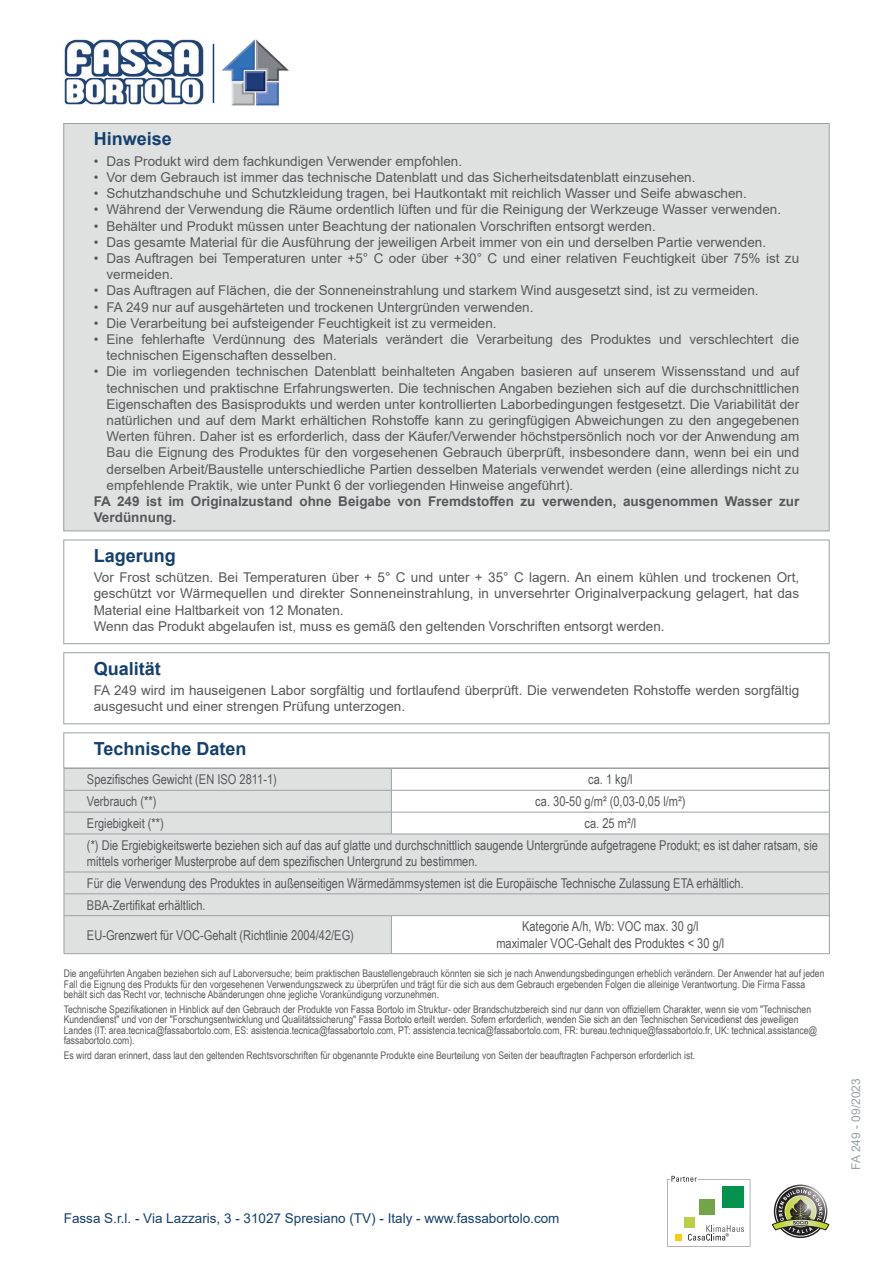
<style>
.page{position:relative;width:893px;height:1263px;background:#fff}
.page>*{position:absolute;margin:0;border:0;box-sizing:border-box;transform-origin:0 0}
.Titolo{font:700 18px "Arial";color:#15406e}
.Conservazione{font:13.5px/16.2px "Arial";color:#57585a}
.normale_sx{font:13.5px/16.2px "Arial Narrow";color:#57585a}
.Qualita{font:13.5px/16.2px "Arial";color:#57585a}
.normale_centrato{font:13.5px "Arial Narrow";color:#57585a}
.Note{font:700 13.5px/16.2px "Arial";color:#57585a}
.t1{font:13.5px "Arial";color:#15406e}
.t2{font:12px "Arial";color:#9ba1a4}
.t3{font:10.5px/10.5px "Arial Narrow";color:#57585a}
</style>
<div class="page">
<div style="left:64px;top:124px;width:765px;height:407px;background:#dfe1e1"></div>
<div style="left:64px;top:540px;width:765px;height:104px;border:1px solid #9ba1a4"></div>
<div style="left:64px;top:652px;width:765px;height:72px;border:1px solid #9ba1a4"></div>
<div style="left:64px;top:733px;width:765px;height:35px;border:1px solid #9ba1a4"></div>
<svg style="left:65px;top:769px;width:764px;height:184px;fill:#dfe1e1"></svg>
<hr style="left:64px;top:768px;width:327px;height:1px;background:#9ba1a4">
<hr style="left:391px;top:768px;width:439px;height:1px;background:#9ba1a4">
<hr style="left:64px;top:790px;width:327px;height:1px;background:#9ba1a4">
<hr style="left:391px;top:790px;width:439px;height:1px;background:#9ba1a4">
<hr style="left:64px;top:812px;width:327px;height:1px;background:#9ba1a4">
<svg style="left:64px;top:769px;width:1px;height:65px"></svg>
<hr style="left:391px;top:812px;width:439px;height:1px;background:#9ba1a4">
<svg style="left:391px;top:769px;width:1px;height:65px"></svg>
<svg style="left:829px;top:769px;width:1px;height:65px"></svg>
<hr style="left:64px;top:834px;width:327px;height:1px;background:#9ba1a4">
<hr style="left:64px;top:834px;width:1px;height:38px;background:#9ba1a4">
<hr style="left:391px;top:834px;width:439px;height:1px;background:#9ba1a4">
<hr style="left:829px;top:834px;width:1px;height:38px;background:#9ba1a4">
<hr style="left:64px;top:872px;width:327px;height:1px;background:#9ba1a4">
<hr style="left:391px;top:872px;width:439px;height:1px;background:#9ba1a4">
<hr style="left:64px;top:893px;width:327px;height:1px;background:#9ba1a4">
<svg style="left:64px;top:872px;width:1px;height:43px"></svg>
<hr style="left:391px;top:893px;width:439px;height:1px;background:#9ba1a4">
<svg style="left:829px;top:872px;width:1px;height:43px"></svg>
<hr style="left:64px;top:915px;width:327px;height:1px;background:#9ba1a4">
<hr style="left:64px;top:916px;width:1px;height:37px;background:#9ba1a4">
<hr style="left:64px;top:953px;width:327px;height:1px;background:#9ba1a4">
<hr style="left:391px;top:915px;width:439px;height:1px;background:#9ba1a4">
<hr style="left:391px;top:916px;width:1px;height:37px;background:#9ba1a4">
<hr style="left:829px;top:916px;width:1px;height:37px;background:#9ba1a4">
<hr style="left:391px;top:953px;width:439px;height:1px;background:#9ba1a4">
<svg style="left:667px;top:1176px;width:83px;height:71px"></svg>
<svg style="left:772px;top:1186px;width:57px;height:50px"></svg>
<img style="left:64px;top:39px;width:140px;height:66px">
<hr style="left:213px;top:44px;width:1px;height:59px;background:#15406e">
<img style="left:221px;top:39px;width:68px;height:67px">
<p class="Titolo" style="left:94px;top:126px;width:80px">Hinweise</p>
<p class="Conservazione" style="left:94px;top:153px;width:370px">• Das Produkt wird dem fachkundigen Verwender empfohlen.</p>
<p class="Conservazione" style="left:94px;top:169px;width:603px">• Vor dem Gebrauch ist immer das technische Datenblatt und das Sicherheitsdatenblatt einzusehen.</p>
<p class="Conservazione" style="left:94px;top:185px;width:655px">• Schutzhandschuhe und Schutzkleidung tragen, bei Hautkontakt mit reichlich Wasser und Seife abwaschen.</p>
<p class="Conservazione" style="left:94px;top:201px;width:689px">• Während der Verwendung die Räume ordentlich lüften und für die Reinigung der Werkzeuge Wasser verwenden.</p>
<p class="Conservazione" style="left:94px;top:218px;width:564px">• Behälter und Produkt müssen unter Beachtung der nationalen Vorschriften entsorgt werden.</p>
<p class="Conservazione" style="left:94px;top:234px;width:674px">• Das gesamte Material für die Ausführung der jeweiligen Arbeit immer von ein und derselben Partie verwenden.</p>
<p class="Conservazione" style="left:106px;top:250px;width:694px;text-indent:-13px">• Das Auftragen bei Temperaturen unter +5° C oder über +30° C und einer relativen Feuchtigkeit über 75% ist zu vermeiden.</p>
<p class="Conservazione" style="left:94px;top:282px;width:666px">• Das Auftragen auf Flächen, die der Sonneneinstrahlung und starkem Wind ausgesetzt sind, ist zu vermeiden.</p>
<p class="Conservazione" style="left:94px;top:299px;width:441px">• FA 249 nur auf ausgehärteten und trockenen Untergründen verwenden.</p>
<p class="Conservazione" style="left:94px;top:315px;width:404px">• Die Verarbeitung bei aufsteigender Feuchtigkeit ist zu vermeiden.</p>
<p class="Conservazione" style="left:106px;top:331px;width:694px;text-indent:-13px">• Eine fehlerhafte Verdünnung des Materials verändert die Verarbeitung des Produktes und verschlechtert die technischen Eigenschaften desselben.</p>
<p class="Conservazione" style="left:106px;top:363px;width:694px;text-align:justify;text-indent:-13px">• Die im vorliegenden technischen Datenblatt beinhalteten Angaben basieren auf unserem Wissensstand und auf technischen und praktischne Erfahrungswerten. Die technischen Angaben beziehen sich auf die durchschnittlichen Eigenschaften des Basisprodukts und werden unter kontrollierten Laborbedingungen festgesetzt. Die Variabilität der natürlichen und auf dem Markt erhältichen Rohstoffe kann zu geringfügigen Abweichungen zu den angegebenen Werten führen. Daher ist es erforderlich, dass der Käufer/Verwender höchstpersönlich noch vor der Anwendung am Bau die Eignung des Produktes für den vorgesehenen Gebrauch überprüft, insbesondere dann, wenn bei ein und derselben Arbeit/Baustelle unterschiedliche Partien desselben Materials verwendet werden (eine allerdings nicht zu empfehlende Praktik, wie unter Punkt 6 der vorliegenden Hinweise angeführt).</p>
<p class="Note" style="left:94px;top:493px;width:707px">FA 249 ist im Originalzustand ohne Beigabe von Fremdstoffen zu verwenden, ausgenommen Wasser zur<br>Verdünnung.</p>
<p class="Titolo" style="left:94px;top:543px;width:84px">Lagerung</p>
<p class="Conservazione" style="left:94px;top:569px;width:707px;text-align:justify">Vor Frost schützen. Bei Temperaturen über + 5° C und unter + 35° C lagern. An einem kühlen und trockenen Ort, geschützt vor Wärmequellen und direkter Sonneneinstrahlung, in unversehrter Originalverpackung gelagert, hat das Material eine Haltbarkeit von 12 Monaten.</p>
<p class="Conservazione" style="left:94px;top:618px;width:572px">Wenn das Produkt abgelaufen ist, muss es gemäß den geltenden Vorschriften entsorgt werden.</p>
<p class="Titolo" style="left:94px;top:655px;width:69px">Qualität</p>
<p class="Qualita" style="left:94px;top:682px;width:707px">FA 249 wird im hauseigenen Labor sorgfältig und fortlaufend überprüft. Die verwendeten Rohstoffe werden sorgfältig ausgesucht und einer strengen Prüfung unterzogen.</p>
<p class="Titolo" style="left:94px;top:736px;width:154px">Technische Daten</p>
<p class="normale_sx" style="left:87px;top:771px;width:191px">Spezifisches Gewicht (EN ISO 2811-1)</p>
<p class="normale_centrato" style="left:588px;top:770px;width:46px">ca. 1 kg/l</p>
<p class="normale_sx" style="left:87px;top:793px;width:71px">Verbrauch (**)</p>
<p class="normale_centrato" style="left:535px;top:791px;width:152px">ca. 30-50 g/m² (0,03-0,05 l/m²)</p>
<p class="normale_sx" style="left:87px;top:814px;width:78px">Ergiebigkeit (**)</p>
<p class="normale_centrato" style="left:585px;top:813px;width:53px">ca. 25 m²/l</p>
<p class="normale_sx" style="left:87px;top:836px;width:733px">(*) Die Ergiebigkeitswerte beziehen sich auf das auf glatte und durchschnittlich saugende Untergründe aufgetragene Produkt; es ist daher ratsam, sie mittels vorheriger Musterprobe auf dem spezifischen Untergrund zu bestimmen.</p>
<p class="normale_sx" style="left:87px;top:874px;width:658px">Für die Verwendung des Produktes in außenseitigen Wärmedämmsystemen ist die Europäische Technische Zulassung ETA erhältlich.</p>
<p class="normale_sx" style="left:87px;top:896px;width:120px">BBA-Zertifikat erhältlich.</p>
<p class="normale_sx" style="left:87px;top:926px;width:269px">EU-Grenzwert für VOC-Gehalt (Richtlinie 2004/42/EG)</p>
<p class="normale_centrato" style="left:522px;top:917px;width:178px">Kategorie A/h, Wb: VOC max. 30 g/l</p>
<p class="normale_centrato" style="left:496px;top:933px;width:229px">maximaler VOC-Gehalt des Produktes &lt; 30 g/l</p>
<p class="t3" style="left:64px;top:968px;width:762px">Die angeführten Angaben beziehen sich auf Laborversuche; beim praktischen Baustellengebrauch könnten sie sich je nach Anwendungsbedingungen erheblich verändern. Der Anwender hat auf jeden<br>Fall die Eignung des Produkts für den vorgesehenen Verwendungszweck zu überprüfen und trägt für die sich aus dem Gebrauch ergebenden Folgen die alleinige Verantwortung. Die Firma Fassa behält sich das Recht vor, technische Abänderungen ohne jegliche Vorankündigung vorzunehmen.</p>
<p class="t3" style="left:64px;top:1003px;width:755px">Technische Spezifikationen in Hinblick auf den Gebrauch der Produkte von Fassa Bortolo im Struktur- oder Brandschutzbereich sind nur dann von offiziellem Charakter, wenn sie vom "Technischen Kundendienst" und von der "Forschungsentwicklung und Qualitätssicherung" Fassa Bortolo erteilt werden. Sofern erforderlich, wenden Sie sich an den Technischen Servicedienst des jeweiligen Landes (IT: area.tecnica@fassabortolo.com, ES: asistencia.tecnica@fassabortolo.com, PT: assistencia.tecnica@fassabortolo.com, FR: bureau.technique@fassabortolo.fr, UK: technical.assistance@ fassabortolo.com).</p>
<p class="t3" style="left:64px;top:1050px;width:633px">Es wird daran erinnert, dass laut den geltenden Rechtsvorschriften für obgenannte Produkte eine Beurteilung von Seiten der beauftragten Fachperson erforderlich ist.</p>
<p class="t1" style="left:64px;top:1208px;width:497px">Fassa S.r.l. - Via Lazzaris, 3 - 31027 Spresiano (TV) - Italy - www.fassabortolo.com</p>
<p class="t2" style="left:848px;top:1170px;width:93px;rotate:-90deg">FA 249 - 09/2023</p>
</div>
